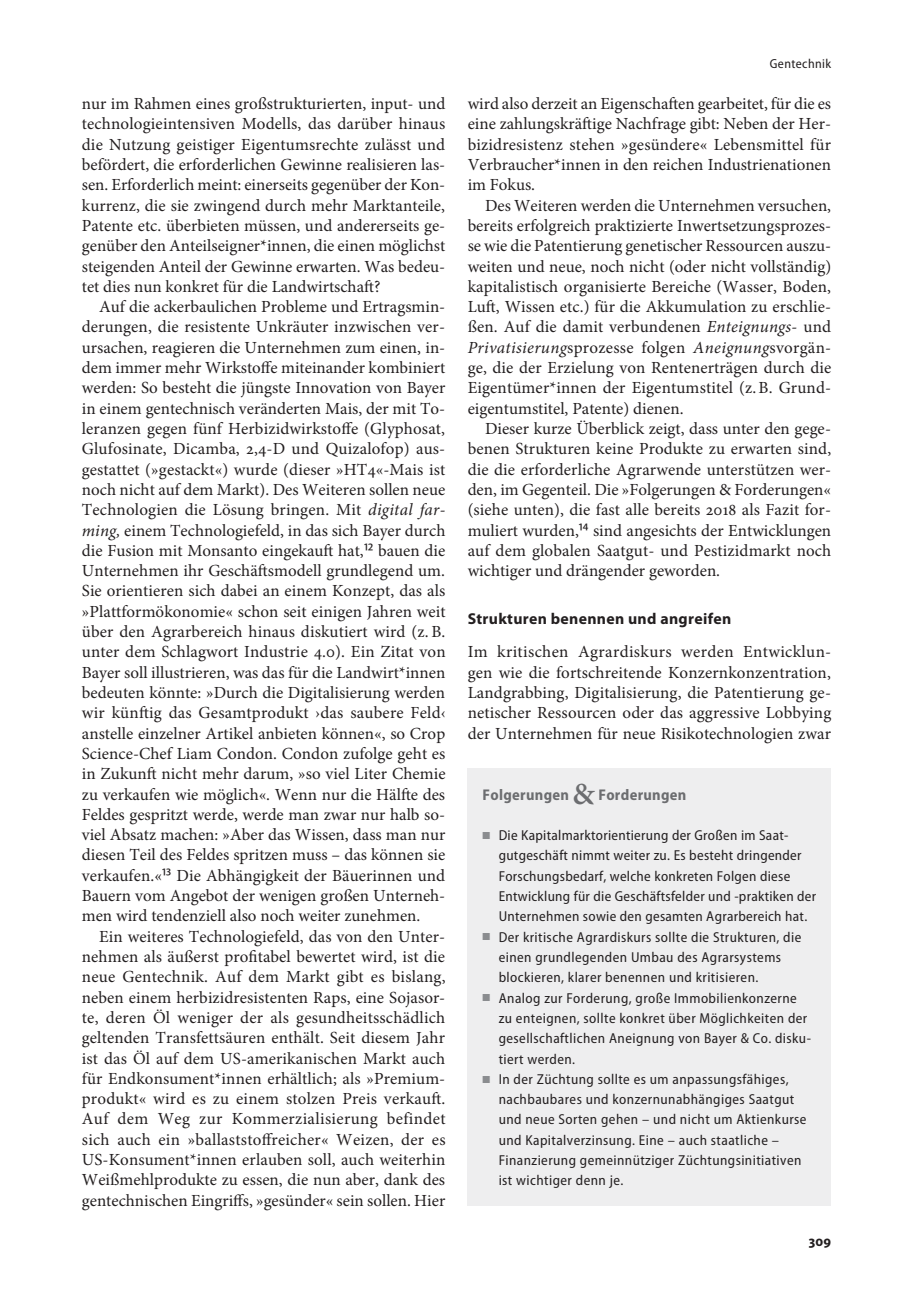
<style>
.page{position:relative;width:918px;height:1315px;background:#fff}
.page>*{position:absolute;margin:0;border:0;box-sizing:border-box;transform-origin:0 0}
.t1{font:16.97px/20.3px "Minion Pro";color:#231f20;text-align:justify}
.t2{font:700 15.75px "Myriad Pro";letter-spacing:.02em;color:#231f20}
.t3{font:700 semi-condensed 15.58px "Myriad Pro";letter-spacing:.02em;color:#6c6d70}
.t4{font:700 semi-condensed 14.88px "Myriad Pro";color:#231f20}
.t5{font:semi-condensed 14.35px/20.3px "Myriad Pro";letter-spacing:.03em;color:#231f20}
.t6{font:semi-condensed 13.12px "Myriad Pro";letter-spacing:.03em;color:#231f20}
.s1{font-style:italic}
.s2{font-family:"Myriad Pro";font-stretch:semi-condensed;font-size:17.5px}
.s3{font-family:"Minion Pro";font-weight:600;font-stretch:normal;font-size:30.8px}
.s4{color:#8a8c8f}
</style>
<div class="page">
<div style="left:468px;top:768px;width:363px;height:437px;background:#eeeeef"></div>
<p class="t1" style="left:82px;top:94px;width:365px">nur im Rahmen eines großstrukturierten, input- und technologieintensiven Modells, das darüber hinaus die Nutzung geistiger Eigentumsrechte zulässt und befördert, die erforderlichen Gewinne realisieren las&shy;sen. Erforderlich meint: einerseits gegenüber der Kon&shy;kurrenz, die sie zwingend durch mehr Marktanteile, Patente etc. überbieten müssen, und andererseits ge&shy;genüber den Anteilseigner*innen, die einen möglichst steigenden Anteil der Gewinne erwarten. Was bedeu&shy;tet dies nun konkret für die Landwirtschaft?</p>
<p class="t1" style="left:82px;top:297px;width:365px;text-indent:17px">Auf die ackerbaulichen Probleme und Ertragsmin&shy;derungen, die resistente Unkräuter inzwischen ver&shy;ursachen, reagieren die Unternehmen zum einen, in&shy;dem immer mehr Wirkstoffe miteinander kombiniert werden: So besteht die jüngste Innovation von Bayer in einem gentechnisch veränderten Mais, der mit To&shy;leranzen gegen fünf Herbizidwirkstoffe (Glyphosat, Glufosinate, Dicamba, 2,4-D und Quizalofop) aus&shy;gestattet (»gestackt«) wurde (dieser »HT4«-Mais ist noch nicht auf dem Markt). Des Weiteren sollen neue Technologien die Lösung bringen. Mit <span class="s1">digital far&shy;ming,</span> einem Technologiefeld, in das sich Bayer durch die Fusion mit Monsanto eingekauft hat,<span class="s2">12</span> bauen die Unternehmen ihr Geschäftsmodell grundlegend um.<br>Sie orientieren sich dabei an einem Konzept, das als »Plattformökonomie« schon seit einigen Jahren weit über den Agrarbereich hinaus diskutiert wird (z. B. unter dem Schlagwort Industrie 4.0). Ein Zitat von Bayer soll illustrieren, was das für die Landwirt*innen bedeuten könnte: »Durch die Digitalisierung werden wir künftig das Gesamtprodukt ›das saubere Feld‹ anstelle einzelner Artikel anbieten können«, so Crop Science-Chef Liam Condon. Condon zufolge geht es in Zukunft nicht mehr darum, »so viel Liter Chemie zu verkaufen wie möglich«. Wenn nur die Hälfte des Feldes gespritzt werde, werde man zwar nur halb so&shy;viel Absatz machen: »Aber das Wissen, dass man nur diesen Teil des Feldes spritzen muss – das können sie verkaufen.«<span class="s2">13</span> Die Abhängigkeit der Bäuerinnen und Bauern vom Angebot der wenigen großen Unterneh&shy;men wird tendenziell also noch weiter zunehmen.</p>
<p class="t1" style="left:82px;top:926px;width:365px;text-indent:17px">Ein weiteres Technologiefeld, das von den Unter&shy;nehmen als äußerst profitabel bewertet wird, ist die neue Gentechnik. Auf dem Markt gibt es bislang, neben einem herbizidresistenten Raps, eine Sojasor&shy;te, deren Öl weniger der als gesundheitsschädlich geltenden Transfettsäuren enthält. Seit diesem Jahr ist das Öl auf dem US-amerikanischen Markt auch für Endkonsument*innen erhältlich; als »Premium&shy;produkt« wird es zu einem stolzen Preis verkauft.<br>Auf dem Weg zur Kommerzialisierung befindet sich auch ein »ballaststoffreicher« Weizen, der es US-Konsument*innen erlauben soll, auch weiterhin Weißmehlprodukte zu essen, die nun aber, dank des gentechnischen Eingriffs, »gesünder« sein sollen. Hier</p>
<p class="t6" style="left:770px;top:57px;width:63px">Gentechnik</p>
<p class="t1" style="left:468px;top:94px;width:365px">wird also derzeit an Eigenschaften gearbeitet, für die es eine zahlungskräftige Nachfrage gibt: Neben der Her&shy;bizidresistenz stehen »gesündere« Lebensmittel für Verbraucher*innen in den reichen Industrienationen im Fokus.</p>
<p class="t1" style="left:468px;top:195px;width:365px;text-align:left;text-indent:17px">Des Weiteren werden die Unternehmen versuchen, bereits erfolgreich praktizierte Inwertsetzungsprozes&shy;se wie die Patentierung genetischer Ressourcen auszu&shy;weiten und neue, noch nicht (oder nicht vollständig) kapitalistisch organisierte Bereiche (Wasser, Boden, Luft, Wissen etc.) für die Akkumulation zu erschlie&shy;ßen. Auf die damit verbundenen <span class="s1">Enteignungs-</span> und <span class="s1">Privatisierung</span>sprozesse folgen <span class="s1">Aneignung</span>svorgän&shy;ge, die der Erzielung von Rentenerträgen durch die Eigentümer*innen der Eigentumstitel (z.B. Grund&shy;eigentumstitel, Patente) dienen.</p>
<p class="t1" style="left:468px;top:418px;width:365px;text-indent:17px">Dieser kurze Überblick zeigt, dass unter den gege&shy;benen Strukturen keine Produkte zu erwarten sind, die die erforderliche Agrarwende unterstützen wer&shy;den, im Gegenteil. Die »Folgerungen &amp; Forderungen« (siehe unten), die fast alle bereits 2018 als Fazit for&shy;muliert wurden,<span class="s2">14</span> sind angesichts der Entwicklungen auf dem globalen Saatgut- und Pestizidmarkt noch wichtiger und drängender geworden.</p>
<p class="t2" style="left:468px;top:610px;width:265px">Strukturen benennen und angreifen</p>
<p class="t1" style="left:468px;top:642px;width:365px">Im kritischen Agrardiskurs werden Entwicklun&shy;gen wie die fortschreitende Konzernkonzentration, Landgrabbing, Digitalisierung, die Patentierung ge&shy;netischer Ressourcen oder das aggressive Lobbying der Unternehmen für neue Risikotechnologien zwar</p>
<p class="t3" style="left:482px;top:785px;width:205px">Folgerungen <span class="s3">&amp;</span> Forderungen</p>
<p class="t5" style="left:499px;top:825px;width:319px;text-indent:-16px"><span class="s4">■</span> Die Kapitalmarktorientierung der Großen im Saat&shy;gutgeschäft nimmt weiter zu. Es besteht dringender Forschungsbedarf, welche konkreten Folgen diese Entwicklung für die Geschäftsfelder und -praktiken der Unternehmen sowie den gesamten Agrarbereich hat.</p>
<p class="t5" style="left:499px;top:927px;width:304px;text-indent:-16px"><span class="s4">■</span> Der kritische Agrardiskurs sollte die Strukturen, die einen grundlegenden Umbau des Agrarsystems blockieren, klarer benennen und kritisieren.</p>
<p class="t5" style="left:499px;top:988px;width:314px;text-indent:-16px"><span class="s4">■</span> Analog zur Forderung, große Immobilienkonzerne zu enteignen, sollte konkret über Möglichkeiten der gesellschaftlichen Aneignung von Bayer &amp; Co. disku&shy;tiert werden.</p>
<p class="t5" style="left:499px;top:1069px;width:309px;text-indent:-16px"><span class="s4">■</span> In der Züchtung sollte es um anpassungsfähiges, nachbaubares und konzernunabhängiges Saatgut und neue Sorten gehen – und nicht um Aktienkurse und Kapitalverzinsung. Eine – auch staatliche – Finanzierung gemeinnütziger Züchtungsinitiativen ist wichtiger denn je.</p>
<p class="t4" style="left:809px;top:1233px;width:24px">309</p>
</div>
